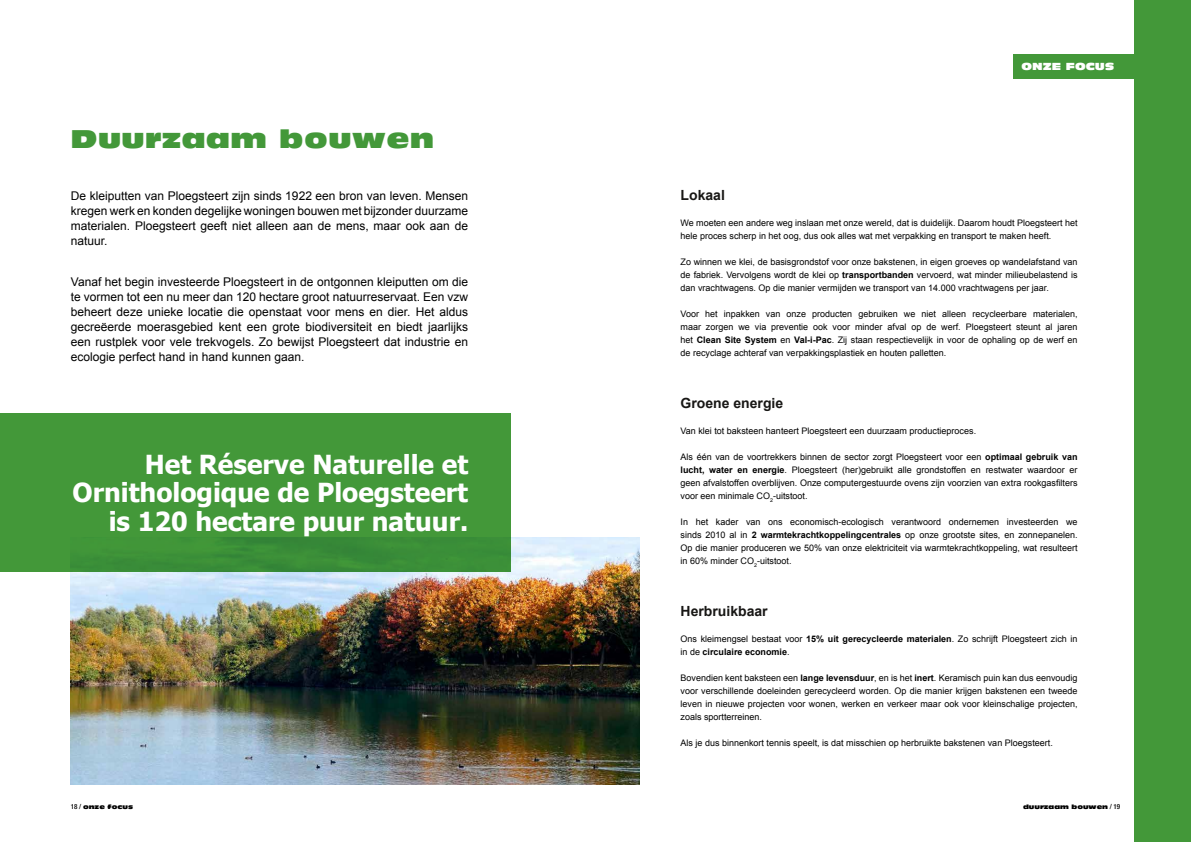
<style>
.page{position:relative;width:1191px;height:842px;background:#fff}
.page>*{position:absolute;margin:0;border:0;box-sizing:border-box;transform-origin:0 0}
.t1{font:700 26.2px/28.6px "Tahoma";color:#fff;text-align:right}
.t2{font:25px "Antique Olive Std Nord";letter-spacing:.02em;color:#439839}
.t3{font:700 14px "Arial";color:#181715}
.t4{font:12px/15px "Arial";color:#000;text-align:justify}
.t5{font:10px "Antique Olive Std Nord";color:#fff}
.t6{font:9px/13px "Arial";color:#000;text-align:justify}
.t7{font:6px "Antique Olive Std Nord";color:#000}
.s1{font-weight:700}
.s2{font-family:"Helvetica Neue LT Std";font-weight:500;font-stretch:condensed;font-size:7px}
</style>
<div class="page">
<img style="left:71px;top:538px;width:568px;height:247px">
<div style="left:0;top:413px;width:510px;height:159px;background:#439839"></div>
<div style="left:1134px;top:0;width:57px;height:842px;background:#439839"></div>
<div style="left:1013px;top:54px;width:121px;height:25px;background:#439839"></div>
<h2 class="t2" style="left:71px;top:123px;width:365px">Duurzaam bouwen</h2>
<h3 class="t4" style="left:71px;top:188px;width:399px">De kleiputten van Ploegsteert zijn sinds 1922 een bron van leven. Mensen kregen werk en konden degelijke woningen bouwen met bijzonder duurzame materialen. Ploegsteert geeft niet alleen aan de mens, maar ook aan de natuur.</h3>
<p class="t4" style="left:71px;top:275px;width:399px">Vanaf het begin investeerde Ploegsteert in de ontgonnen kleiputten om die te vormen tot een nu meer dan 120 hectare groot natuurreservaat. Een vzw beheert deze unieke locatie die openstaat voor mens en dier. Het aldus gecreëerde moerasgebied kent een grote biodiversiteit en biedt jaarlijks een rustplek voor vele trekvogels. Zo bewijst Ploegsteert dat industrie en ecologie perfect hand in hand kunnen gaan.</p>
<h1 class="t1" style="left:72px;top:448px;width:397px">Het Réserve Naturelle et<br>Ornithologique de Ploegsteert is 120 hectare puur natuur.</h1>
<p class="t5" style="left:1021px;top:60px;width:94px">ONZE FOCUS</p>
<h3 class="t3" style="left:680px;top:186px;width:46px">Lokaal</h3>
<p class="t6" style="left:680px;top:216px;width:398px">We moeten een andere weg inslaan met onze wereld, dat is duidelijk. Daarom houdt Ploegsteert het hele proces scherp in het oog, dus ook alles wat met verpakking en transport te maken heeft.</p>
<p class="t6" style="left:680px;top:255px;width:398px">Zo winnen we klei, de basisgrondstof voor onze bakstenen, in eigen groeves op wandelafstand van de fabriek. Vervolgens wordt de klei op <span class="s1">transportbanden</span> vervoerd, wat minder milieubelastend is dan vrachtwagens. Op die manier vermijden we transport van 14.000 vrachtwagens per jaar.</p>
<p class="t6" style="left:680px;top:307px;width:398px">Voor het inpakken van onze producten gebruiken we niet alleen recycleerbare materialen, maar zorgen we via preventie ook voor minder afval op de werf. Ploegsteert steunt al jaren het <span class="s1">Clean Site System</span> en <span class="s1">Val-i-Pac</span>. Zij staan respectievelijk in voor de ophaling op de werf en de recyclage achteraf van verpakkingsplastiek en houten palletten.</p>
<h3 class="t3" style="left:680px;top:393px;width:104px">Groene energie</h3>
<p class="t6" style="left:680px;top:424px;width:297px">Van klei tot baksteen hanteert Ploegsteert een duurzaam productieproces.</p>
<p class="t6" style="left:680px;top:450px;width:398px">Als één van de voortrekkers binnen de sector zorgt Ploegsteert voor een <span class="s1">optimaal gebruik van lucht, water en energie</span>. Ploegsteert (her)gebruikt alle grondstoffen en restwater waardoor er geen afvalstoffen overblijven. Onze computergestuurde ovens zijn voorzien van extra rookgasfilters voor een minimale CO<sub>2</sub>-uitstoot.</p>
<p class="t6" style="left:680px;top:515px;width:398px">In het kader van ons economisch-ecologisch verantwoord ondernemen investeerden we sinds 2010 al in <span class="s1">2 warmtekrachtkoppelingcentrales</span> op onze grootste sites, en zonnepanelen.<br>Op die manier produceren we 50% van onze elektriciteit via warmtekrachtkoppeling, wat resulteert in 60% minder CO<sub>2</sub>-uitstoot.</p>
<h3 class="t3" style="left:680px;top:602px;width:89px">Herbruikbaar</h3>
<p class="t6" style="left:680px;top:632px;width:398px">Ons kleimengsel bestaat voor <span class="s1">15% uit gerecycleerde materialen</span>. Zo schrijft Ploegsteert zich in in de <span class="s1">circulaire economie</span>.</p>
<p class="t6" style="left:680px;top:671px;width:398px">Bovendien kent baksteen een <span class="s1">lange levensduur</span>, en is het <span class="s1">inert</span>. Keramisch puin kan dus eenvoudig voor verschillende doeleinden gerecycleerd worden. Op die manier krijgen bakstenen een tweede leven in nieuwe projecten voor wonen, werken en verkeer maar ook voor kleinschalige projecten, zoals sportterreinen.</p>
<p class="t6" style="left:680px;top:736px;width:374px">Als je dus binnenkort tennis speelt, is dat misschien op herbruikte bakstenen van Ploegsteert.</p>
<p class="t7" style="left:71px;top:803px;width:64px"><span class="s2">18 /</span> onze focus</p>
<p class="t7" style="left:1023px;top:803px;width:99px">duurzaam bouwen <span class="s2">/ 19</span></p>
</div>
